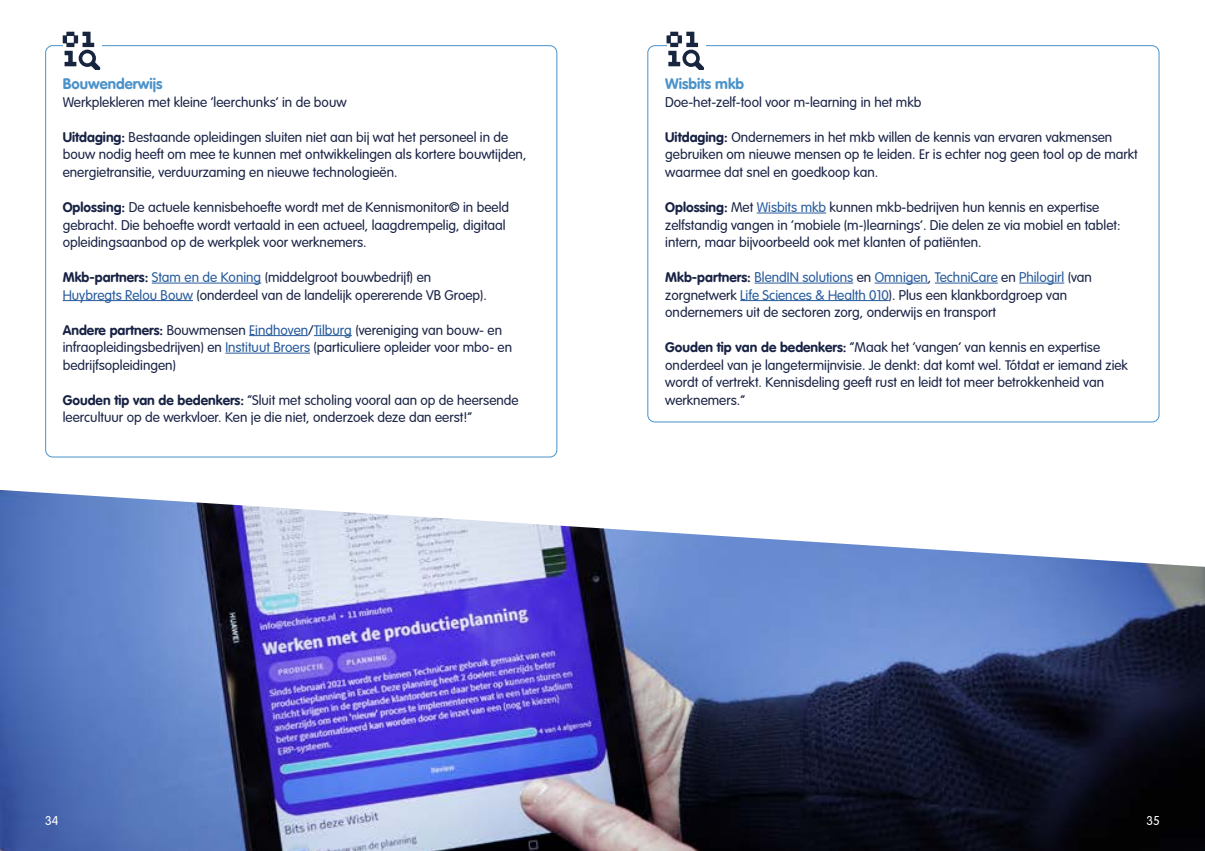
<style>
.page{position:relative;width:1205px;height:851px;background:#fff}
.page>*{position:absolute;margin:0;border:0;box-sizing:border-box;transform-origin:0 0}
.t1{font:700 15px "VAG Rounded Std";color:#4a92c9}
.t2{font:300 13.75px/17.5px "VAG Rounded Std";color:#182244}
.t3{font:300 12.5px "VAG Rounded Std";color:#fff}
.s1{font-weight:700}
.s2{color:#275b9b}
</style>
<div class="page">
<hr style="left:152px;top:283px;width:109px;height:1px;background:#275b9b">
<hr style="left:63px;top:300px;width:130px;height:1px;background:#275b9b">
<hr style="left:249px;top:335px;width:59px;height:1px;background:#275b9b">
<hr style="left:314px;top:335px;width:38px;height:1px;background:#275b9b">
<hr style="left:225px;top:353px;width:85px;height:1px;background:#275b9b">
<img style="left:0;top:490px;width:1205px;height:360px">
<hr style="left:757px;top:213px;width:69px;height:1px;background:#275b9b">
<hr style="left:754px;top:283px;width:99px;height:1px;background:#275b9b">
<hr style="left:874px;top:283px;width:54px;height:1px;background:#275b9b">
<hr style="left:935px;top:283px;width:63px;height:1px;background:#275b9b">
<hr style="left:1019px;top:283px;width:45px;height:1px;background:#275b9b">
<hr style="left:740px;top:300px;width:149px;height:1px;background:#275b9b">
<svg style="left:666px;top:32px;width:38px;height:37px"></svg>
<svg style="left:63px;top:32px;width:38px;height:37px"></svg>
<p class="t1" style="left:63px;top:75px;width:101px">Bouwenderwijs</p>
<p class="t2" style="left:63px;top:94px;width:285px">Werkplekleren met kleine ‘leerchunks’ in de bouw</p>
<p class="t2" style="left:63px;top:129px;width:465px"><span class="s1">Uitdaging:</span> Bestaande opleidingen sluiten niet aan bij wat het personeel in de bouw nodig heeft om mee te kunnen met ontwikkelingen als kortere bouwtijden, energietransitie, verduurzaming en nieuwe technologieën.</p>
<p class="t2" style="left:63px;top:199px;width:448px"><span class="s1">Oplossing:</span> De actuele kennisbehoefte wordt met de Kennismonitor© in beeld gebracht. Die behoefte wordt vertaald in een actueel, laagdrempelig, digitaal opleidingsaanbod op de werkplek voor werknemers.</p>
<p class="t2" style="left:63px;top:269px;width:426px"><span class="s1">Mkb-partners:</span> <span class="s2">Stam en de Koning</span> (middelgroot bouwbedrijf) en<br><span class="s2">Huybregts Relou Bouw</span> (onderdeel van de landelijk opererende VB Groep).</p>
<p class="t2" style="left:63px;top:321px;width:451px"><span class="s1">Andere partners:</span> Bouwmensen <span class="s2">Eindhoven</span>/<span class="s2">Tilburg</span> (vereniging van bouw- en infraopleidingsbedrijven) en <span class="s2">Instituut Broers</span> (particuliere opleider voor mbo- en bedrijfsopleidingen)</p>
<p class="t2" style="left:63px;top:391px;width:457px"><span class="s1">Gouden tip van de bedenkers:</span> “Sluit met scholing vooral aan op de heersende leercultuur op de werkvloer. Ken je die niet, onderzoek deze dan eerst!”</p>
<p class="t1" style="left:665px;top:75px;width:80px">Wisbits mkb</p>
<p class="t2" style="left:665px;top:94px;width:258px">Doe-het-zelf-tool voor m-learning in het mkb</p>
<p class="t2" style="left:665px;top:129px;width:474px"><span class="s1">Uitdaging:</span> Ondernemers in het mkb willen de kennis van ervaren vakmensen gebruiken om nieuwe mensen op te leiden. Er is echter nog geen tool op de markt waarmee dat snel en goedkoop kan.</p>
<p class="t2" style="left:665px;top:199px;width:457px"><span class="s1">Oplossing:</span> Met <span class="s2">Wisbits mkb</span> kunnen mkb-bedrijven hun kennis en expertise zelfstandig vangen in ‘mobiele (m-)learnings’. Die delen ze via mobiel en tablet: intern, maar bijvoorbeeld ook met klanten of patiënten.</p>
<p class="t2" style="left:665px;top:269px;width:428px"><span class="s1">Mkb-partners:</span> <span class="s2">BlendIN solutions</span> en <span class="s2">Omnigen</span>, <span class="s2">TechniCare</span> en <span class="s2">Philogirl</span> (van zorgnetwerk <span class="s2">Life Sciences &amp; Health 010</span>). Plus een klankbordgroep van ondernemers uit de sectoren zorg, onderwijs en transport</p>
<p class="t2" style="left:665px;top:339px;width:464px"><span class="s1">Gouden tip van de bedenkers:</span> “Maak het ‘vangen’ van kennis en expertise onderdeel van je langetermijnvisie. Je denkt: dat komt wel. Tótdat er iemand ziek wordt of vertrekt. Kennisdeling geeft rust en leidt tot meer betrokkenheid van werknemers.”</p>
<p class="t3" style="left:45px;top:813px;width:15px">34</p>
<p class="t3" style="left:1146px;top:813px;width:15px">35</p>
</div>
